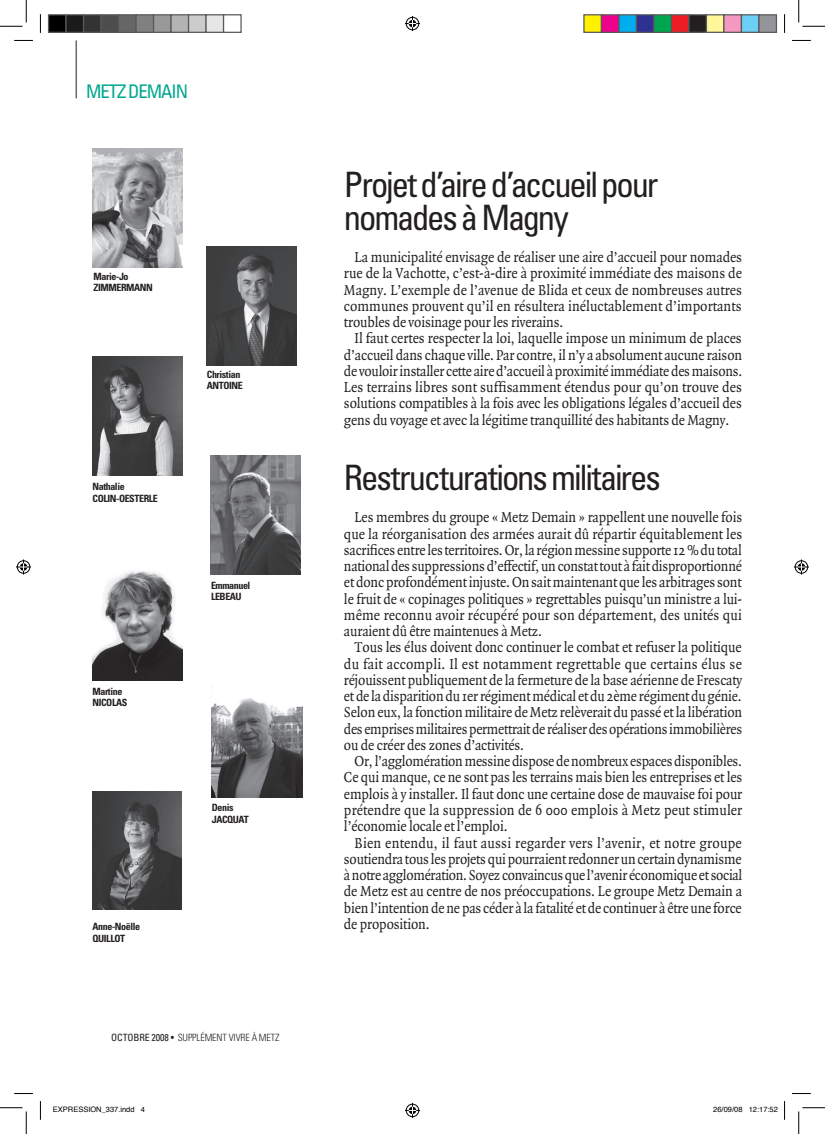
<style>
.page{position:relative;width:825px;height:1134px;background:#fff}
.page>*{position:absolute;margin:0;border:0;box-sizing:border-box;transform-origin:0 0}
.t1{font:condensed 35px/32.5px "Univers";letter-spacing:-.06em;color:#231f20}
.t2{font:condensed 18.75px "Univers";letter-spacing:-.055em;color:#00a78f}
.t3{font:15.5px/16.2px "Quadraat";letter-spacing:-.01em;color:#231f20;text-align:justify;scale:.92 1}
.t4{font:15.5px/16.2px "Quadraat";letter-spacing:-.01em;color:#231f20;text-align:justify;scale:.91 1}
.t5{font:700 condensed 10px/11.2px "Univers";letter-spacing:-.04em;color:#231f20}
.t6{font:300 condensed 10px "Univers";letter-spacing:-.01em;color:#231f20}
.t7{font:7.5px "Helvetica";color:#000}
.s1{font-weight:400}
</style>
<div class="page">
<hr style="left:76px;top:40px;width:1px;height:58px;background:#231f20">
<img style="left:93px;top:791px;width:89px;height:118px">
<img style="left:207px;top:246px;width:90px;height:120px">
<img style="left:93px;top:149px;width:89px;height:119px">
<img style="left:93px;top:357px;width:89px;height:118px">
<img style="left:210px;top:455px;width:90px;height:119px">
<img style="left:212px;top:698px;width:91px;height:99px">
<img style="left:93px;top:571px;width:89px;height:109px">
<svg style="left:14px;top:40px;width:19px;height:1px"></svg>
<svg style="left:792px;top:40px;width:19px;height:1px"></svg>
<svg style="left:14px;top:1093px;width:19px;height:1px"></svg>
<svg style="left:792px;top:1093px;width:19px;height:1px"></svg>
<svg style="left:40px;top:14px;width:1px;height:19px"></svg>
<svg style="left:40px;top:1101px;width:1px;height:18px"></svg>
<svg style="left:784px;top:14px;width:1px;height:19px"></svg>
<svg style="left:784px;top:1101px;width:1px;height:18px"></svg>
<svg style="left:0;top:0;width:27px;height:27px"></svg>
<svg style="left:0;top:1107px;width:27px;height:26px"></svg>
<svg style="left:798px;top:0;width:27px;height:27px"></svg>
<svg style="left:798px;top:1107px;width:27px;height:26px"></svg>
<svg style="left:405px;top:16px;width:15px;height:15px"></svg>
<svg style="left:405px;top:1102px;width:15px;height:15px"></svg>
<svg style="left:16px;top:559px;width:15px;height:15px"></svg>
<svg style="left:794px;top:559px;width:15px;height:15px"></svg>
<div style="left:49px;top:15px;width:17px;height:17px;background:#000"></div>
<div style="left:48px;top:14px;width:19px;height:19px;border:1px solid #595959"></div>
<div style="left:66px;top:15px;width:18px;height:17px;background:#1a1a1a"></div>
<div style="left:65px;top:14px;width:19px;height:19px;border:1px solid #595959"></div>
<div style="left:84px;top:15px;width:17px;height:17px;background:#333"></div>
<div style="left:83px;top:14px;width:19px;height:19px;border:1px solid #595959"></div>
<div style="left:101px;top:15px;width:18px;height:17px;background:#4d4d4d"></div>
<div style="left:100px;top:14px;width:19px;height:19px;border:1px solid #595959"></div>
<div style="left:119px;top:15px;width:17px;height:17px;background:#666"></div>
<div style="left:118px;top:14px;width:19px;height:19px;border:1px solid #595959"></div>
<div style="left:136px;top:15px;width:18px;height:17px;background:#808080"></div>
<div style="left:135px;top:14px;width:19px;height:19px;border:1px solid #595959"></div>
<div style="left:154px;top:15px;width:17px;height:17px;background:#999"></div>
<div style="left:153px;top:14px;width:19px;height:19px;border:1px solid #595959"></div>
<div style="left:171px;top:15px;width:18px;height:17px;background:#b3b3b3"></div>
<div style="left:170px;top:14px;width:19px;height:19px;border:1px solid #595959"></div>
<div style="left:189px;top:15px;width:17px;height:17px;background:#ccc"></div>
<div style="left:188px;top:14px;width:19px;height:19px;border:1px solid #595959"></div>
<div style="left:206px;top:15px;width:18px;height:17px;background:#e6e6e6"></div>
<div style="left:205px;top:14px;width:19px;height:19px;border:1px solid #595959"></div>
<div style="left:223px;top:14px;width:19px;height:19px;border:1px solid #595959"></div>
<div style="left:584px;top:15px;width:17px;height:17px;background:#fff101"></div>
<div style="left:583px;top:14px;width:19px;height:19px;border:1px solid #595959"></div>
<div style="left:601px;top:15px;width:18px;height:17px;background:#ed028c"></div>
<div style="left:601px;top:14px;width:19px;height:19px;border:1px solid #595959"></div>
<div style="left:619px;top:15px;width:17px;height:17px;background:#00aeef"></div>
<div style="left:618px;top:14px;width:19px;height:19px;border:1px solid #595959"></div>
<div style="left:636px;top:15px;width:18px;height:17px;background:#2e3092"></div>
<div style="left:636px;top:14px;width:19px;height:19px;border:1px solid #595959"></div>
<div style="left:654px;top:15px;width:17px;height:17px;background:#00a54f"></div>
<div style="left:653px;top:14px;width:19px;height:19px;border:1px solid #595959"></div>
<div style="left:671px;top:15px;width:18px;height:17px;background:#ee1d23"></div>
<div style="left:671px;top:14px;width:19px;height:19px;border:1px solid #595959"></div>
<div style="left:689px;top:15px;width:17px;height:17px;background:#231f20"></div>
<div style="left:688px;top:14px;width:19px;height:19px;border:1px solid #595959"></div>
<div style="left:706px;top:15px;width:18px;height:17px;background:#fff79a"></div>
<div style="left:706px;top:14px;width:19px;height:19px;border:1px solid #595959"></div>
<div style="left:724px;top:15px;width:17px;height:17px;background:#f499c2"></div>
<div style="left:723px;top:14px;width:19px;height:19px;border:1px solid #595959"></div>
<div style="left:741px;top:15px;width:18px;height:17px;background:#6bcff6"></div>
<div style="left:741px;top:14px;width:19px;height:19px;border:1px solid #595959"></div>
<div style="left:759px;top:15px;width:17px;height:17px;background:#939598"></div>
<div style="left:758px;top:14px;width:19px;height:19px;border:1px solid #595959"></div>
<p class="t2" style="left:86px;top:80px;width:103px">METZ DEMAIN</p>
<h1 class="t1" style="left:344px;top:168px;width:316px">Projet d’aire d’accueil pour nomades à Magny</h1>
<p class="t3" style="left:344px;top:249px;width:434px;text-indent:11px">La municipalité envisage de réaliser une aire d’accueil pour nomades rue de la Vachotte, c’est-à-dire à proximité immédiate des maisons de Magny. L’exemple de l’avenue de Blida et ceux de nombreuses autres communes prouvent qu’il en résultera inéluctablement d’importants troubles de voisinage pour les riverains.</p>
<p class="t3" style="left:344px;top:331px;width:435px;text-indent:11px">Il faut certes respecter la loi, laquelle impose un minimum de places d’accueil dans chaque ville. Par contre, il n’y a absolument aucune raison de vouloir installer cette aire d’accueil à proximité immédiate des maisons.<br>Les terrains libres sont suffisamment étendus pour qu’on trouve des solutions compatibles à la fois avec les obligations légales d’accueil des gens du voyage et avec la légitime tranquillité des habitants de Magny.</p>
<h1 class="t1" style="left:344px;top:460px;width:318px">Restructurations militaires</h1>
<p class="t4" style="left:344px;top:509px;width:439px;text-indent:11px">Les membres du groupe « Metz Demain » rappellent une nouvelle fois que la réorganisation des armées aurait dû répartir équitablement les sacrifices entre les territoires. Or, la région messine supporte 12 % du total national des suppressions d’effectif, un constat tout à fait disproportionné et donc profondément injuste. On sait maintenant que les arbitrages sont le fruit de « copinages politiques » regrettables puisqu’un ministre a lui&shy;même reconnu avoir récupéré pour son département, des unités qui auraient dû être maintenues à Metz.</p>
<p class="t3" style="left:344px;top:639px;width:434px;text-indent:11px">Tous les élus doivent donc continuer le combat et refuser la politique du fait accompli. Il est notamment regrettable que certains élus se réjouissent publiquement de la fermeture de la base aérienne de Frescaty et de la disparition du 1er régiment médical et du 2ème régiment du génie.<br>Selon eux, la fonction militaire de Metz relèverait du passé et la libération des emprises militaires permettrait de réaliser des opérations immobilières ou de créer des zones d’activités.</p>
<p class="t4" style="left:344px;top:753px;width:439px;text-indent:11px">Or, l’agglomération messine dispose de nombreux espaces disponibles.<br>Ce qui manque, ce ne sont pas les terrains mais bien les entreprises et les emplois à y installer. Il faut donc une certaine dose de mauvaise foi pour prétendre que la suppression de 6 000 emplois à Metz peut stimuler l’économie locale et l’emploi.</p>
<p class="t3" style="left:344px;top:834px;width:434px;text-indent:11px">Bien entendu, il faut aussi regarder vers l’avenir, et notre groupe soutiendra tous les projets qui pourraient redonner un certain dynamisme à notre agglomération. Soyez convaincus que l’avenir économique et social de Metz est au centre de nos préoccupations. Le groupe Metz Demain a bien l’intention de ne pas céder à la fatalité et de continuer à être une force</p>
<p class="t5" style="left:94px;top:270px;width:61px">Marie-Jo<br>ZIMMERMANN</p>
<p class="t5" style="left:207px;top:368px;width:37px">Christian<br>ANTOINE</p>
<p class="t5" style="left:93px;top:481px;width:67px">Nathalie<br>COLIN-OESTERLE</p>
<p class="t5" style="left:211px;top:579px;width:41px">Emmanuel<br>LEBEAU</p>
<p class="t5" style="left:93px;top:685px;width:36px">Martine<br>NICOLAS</p>
<p class="t5" style="left:212px;top:802px;width:39px">Denis<br>JACQUAT</p>
<p class="t5" style="left:93px;top:920px;width:49px">Anne-Noëlle</p>
<p class="t4" style="left:344px;top:916px;width:96px">de proposition.</p>
<p class="t5" style="left:93px;top:932px;width:34px">QUILLOT</p>
<p class="t6" style="left:111px;top:1031px;width:170px"><span class="s1">octobre 2008 •</span> SUPPLÉMENT VIVRE À METZ</p>
<p class="t7" style="left:53px;top:1104px;width:94px">EXPRESSION_337.indd 4</p>
<p class="t7" style="left:713px;top:1104px;width:66px">26/09/08 12:17:52</p>
</div>
